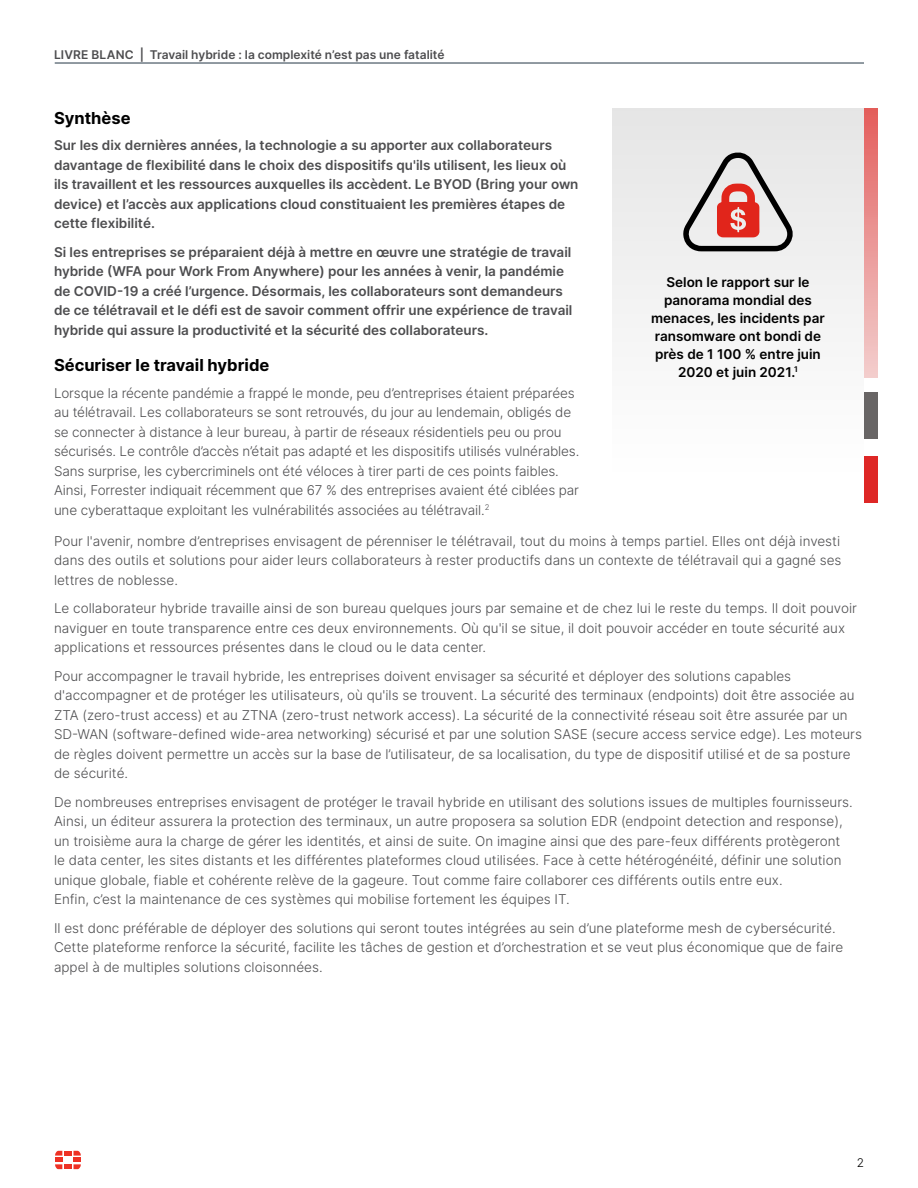
<style>
.page{position:relative;width:918px;height:1188px;background:#fff}
.page>*{position:absolute;margin:0;border:0;box-sizing:border-box;transform-origin:0 0}
.Body_Copy_SUBHEAD__B{font:700 16.5px "Inter";color:#000}
.Body_Copy{font:300 13.5px/19.5px "Inter";color:#4d4d4f}
.Body_Copy_Executive{font:600 13.5px/19.5px "Inter";color:#4d4d4f}
.Sidebar-call_out{font:600 13.5px/18px "Inter";color:#000;text-align:center}
.t1{font:600 12px "Inter";color:#4d4d4f}
.t2{font:300 12px "Inter";color:#000}
</style>
<div class="page">
<hr style="left:55px;top:63px;width:809px;height:1px;background:#243746">
<div style="left:64px;top:1151px;width:8px;height:5px;background:#ee3124"></div>
<div style="left:64px;top:1164px;width:8px;height:5px;background:#ee3124"></div>
<svg style="left:55px;top:1151px;width:7px;height:18px"></svg>
<svg style="left:74px;top:1151px;width:7px;height:18px"></svg>
<div style="left:612px;top:108px;width:252px;height:368px;background:linear-gradient(to right,#f3f3f3,#f3f3f3)"></div>
<svg style="left:683px;top:151px;width:111px;height:100px;background:#c5aaa8"></svg>
<img style="left:864px;top:108px;width:13px;height:269px">
<div style="left:864px;top:392px;width:13px;height:47px;background:#686565"></div>
<div style="left:864px;top:456px;width:13px;height:47px;background:#de2726"></div>
<p class="t1" style="left:54px;top:46px;width:392px">LIVRE BLANC | Travail hybride : la complexité n’est pas une fatalité</p>
<p class="Body_Copy_SUBHEAD__B" style="left:54px;top:106px;width:78px">Synthèse</p>
<p class="Body_Copy_Executive" style="left:54px;top:135px;width:526px">Sur les dix dernières années, la technologie a su apporter aux collaborateurs davantage de flexibilité dans le choix des dispositifs qu'ils utilisent, les lieux où ils travaillent et les ressources auxquelles ils accèdent. Le BYOD (Bring your own device) et l’accès aux applications cloud constituaient les premières étapes de cette flexibilité.</p>
<p class="Body_Copy_Executive" style="left:54px;top:242px;width:520px">Si les entreprises se préparaient déjà à mettre en œuvre une stratégie de travail hybride (WFA pour Work From Anywhere) pour les années à venir, la pandémie de COVID-19 a créé l’urgence. Désormais, les collaborateurs sont demandeurs de ce télétravail et le défi est de savoir comment offrir une expérience de travail hybride qui assure la productivité et la sécurité des collaborateurs.</p>
<p class="Body_Copy_SUBHEAD__B" style="left:54px;top:353px;width:217px">Sécuriser le travail hybride</p>
<p class="Body_Copy" style="left:54px;top:383px;width:527px">Lorsque la récente pandémie a frappé le monde, peu d’entreprises étaient préparées au télétravail. Les collaborateurs se sont retrouvés, du jour au lendemain, obligés de se connecter à distance à leur bureau, à partir de réseaux résidentiels peu ou prou sécurisés. Le contrôle d’accès n’était pas adapté et les dispositifs utilisés vulnérables.<br>Sans surprise, les cybercriminels ont été véloces à tirer parti de ces points faibles.<br>Ainsi, Forrester indiquait récemment que 67 % des entreprises avaient été ciblées par une cyberattaque exploitant les vulnérabilités associées au télétravail.<sup>2</sup></p>
<p class="Sidebar-call_out" style="left:651px;top:273px;width:175px">Selon le rapport sur le panorama mondial des menaces, les incidents par ransomware ont bondi de près de 1 100 % entre juin<br>2020 et juin 2021.<sup>1</sup></p>
<p class="Body_Copy" style="left:54px;top:531px;width:789px;text-align:justify">Pour l'avenir, nombre d’entreprises envisagent de pérenniser le télétravail, tout du moins à temps partiel. Elles ont déjà investi dans des outils et solutions pour aider leurs collaborateurs à rester productifs dans un contexte de télétravail qui a gagné ses lettres de noblesse.</p>
<p class="Body_Copy" style="left:54px;top:598px;width:804px">Le collaborateur hybride travaille ainsi de son bureau quelques jours par semaine et de chez lui le reste du temps. Il doit pouvoir naviguer en toute transparence entre ces deux environnements. Où qu'il se situe, il doit pouvoir accéder en toute sécurité aux applications et ressources présentes dans le cloud ou le data center.</p>
<p class="Body_Copy" style="left:54px;top:666px;width:810px">Pour accompagner le travail hybride, les entreprises doivent envisager sa sécurité et déployer des solutions capables d'accompagner et de protéger les utilisateurs, où qu'ils se trouvent. La sécurité des terminaux (endpoints) doit être associée au ZTA (zero-trust access) et au ZTNA (zero-trust network access). La sécurité de la connectivité réseau soit être assurée par un SD-WAN (software-defined wide-area networking) sécurisé et par une solution SASE (secure access service edge). Les moteurs de règles doivent permettre un accès sur la base de l’utilisateur, de sa localisation, du type de dispositif utilisé et de sa posture de sécurité.</p>
<p class="Body_Copy" style="left:54px;top:792px;width:800px">De nombreuses entreprises envisagent de protéger le travail hybride en utilisant des solutions issues de multiples fournisseurs.<br>Ainsi, un éditeur assurera la protection des terminaux, un autre proposera sa solution EDR (endpoint detection and response), un troisième aura la charge de gérer les identités, et ainsi de suite. On imagine ainsi que des pare-feux différents protègeront le data center, les sites distants et les différentes plateformes cloud utilisées. Face à cette hétérogénéité, définir une solution unique globale, fiable et cohérente relève de la gageure. Tout comme faire collaborer ces différents outils entre eux.<br>Enfin, c’est la maintenance de ces systèmes qui mobilise fortement les équipes IT.</p>
<p class="Body_Copy" style="left:54px;top:918px;width:791px">Il est donc préférable de déployer des solutions qui seront toutes intégrées au sein d’une plateforme mesh de cybersécurité.<br>Cette plateforme renforce la sécurité, facilite les tâches de gestion et d’orchestration et se veut plus économique que de faire appel à de multiples solutions cloisonnées.</p>
<p class="t2" style="left:857px;top:1154px;width:9px">2</p>
</div>
